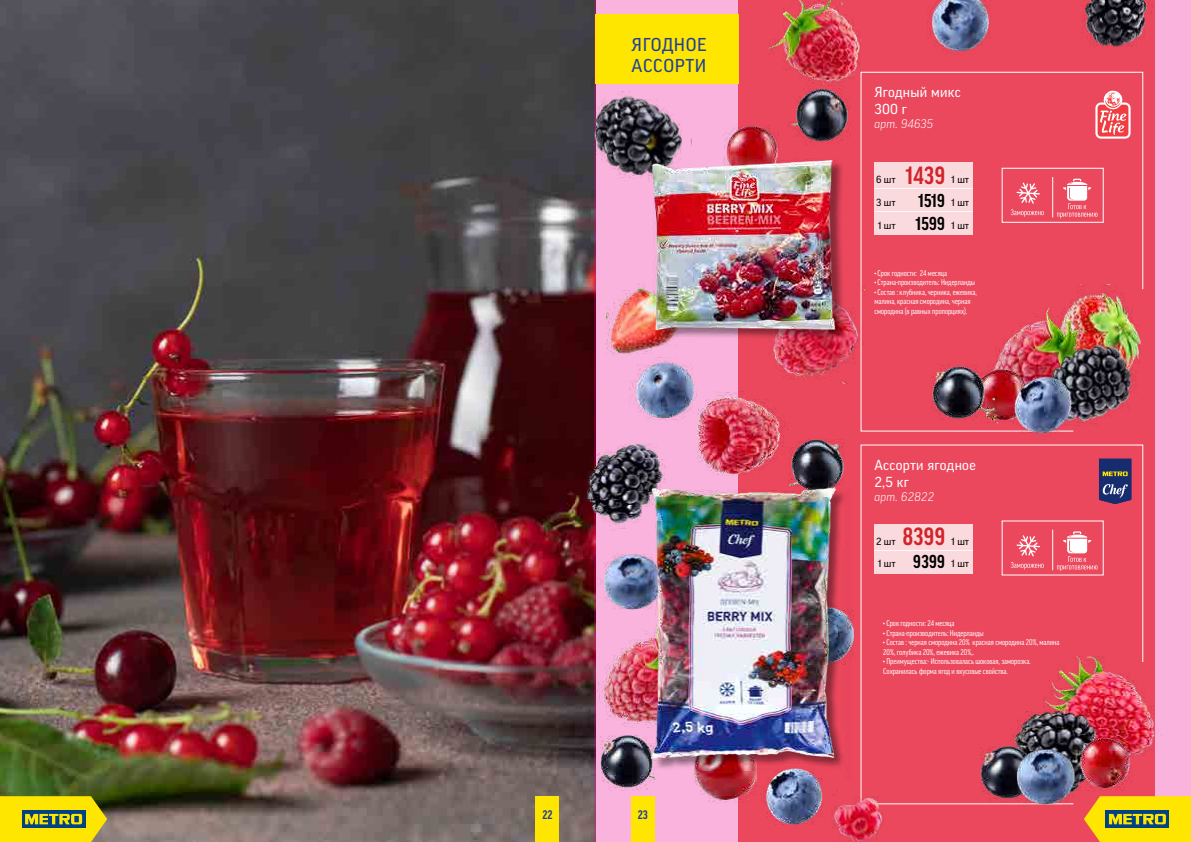
<style>
.page{position:relative;width:1191px;height:842px;background:#fff}
.page>*{position:absolute;margin:0;border:0;box-sizing:border-box;transform-origin:0 0}
.t1{font:700 condensed 24px "Good Pro";letter-spacing:.02em;color:#d2232a}
.t2{font:18px/21.6px "Good Pro";letter-spacing:.03em;color:#21409a}
.t3{font:700 condensed 18px/23.1px "Good Pro";letter-spacing:.02em;color:#000}
.t4{font:14px/16.8px "Good Pro";letter-spacing:.02em;color:#fff}
.t5{font:italic 300 12px "Good Pro";letter-spacing:.02em;color:#fff}
.t6{font:700 condensed 12px "Good Pro";color:#21409a}
.t7{font:10px "Good Pro";color:#000}
.t8{font:condensed 8px/9.6px "Good Pro";color:#fff}
</style>
<div class="page">
<img style="left:0;top:0;width:594px;height:842px">
<div style="left:594px;top:0;width:597px;height:842px;background:#f9b3dc"></div>
<div style="left:738px;top:0;width:417px;height:842px;background:#eb475d"></div>
<svg style="left:1084px;top:796px;width:107px;height:46px;background:#d1c01b"></svg>
<svg style="left:860px;top:72px;width:283px;height:360px"></svg>
<svg style="left:860px;top:444px;width:283px;height:360px"></svg>
<svg style="left:1099px;top:459px;width:32px;height:45px"></svg>
<div style="left:536px;top:796px;width:23px;height:46px;background:#ffe600"></div>
<div style="left:595px;top:14px;width:144px;height:70px;background:#ffe600"></div>
<div style="left:631px;top:796px;width:23px;height:46px;background:#ffe600"></div>
<div style="left:875px;top:163px;width:98px;height:26px;background:#fbdade"></div>
<div style="left:875px;top:189px;width:98px;height:23px;background:#fbdade"></div>
<div style="left:875px;top:212px;width:98px;height:23px;background:#fbdade"></div>
<svg style="left:1001px;top:520px;width:102px;height:55px"></svg>
<svg style="left:1001px;top:168px;width:102px;height:55px"></svg>
<img style="left:606px;top:284px;width:64px;height:71px">
<img style="left:1054px;top:284px;width:90px;height:102px">
<img style="left:768px;top:275px;width:97px;height:109px">
<img style="left:831px;top:790px;width:52px;height:52px">
<img style="left:697px;top:375px;width:93px;height:100px">
<img style="left:1042px;top:648px;width:120px;height:109px">
<img style="left:768px;top:0;width:92px;height:81px">
<img style="left:955px;top:308px;width:145px;height:61px">
<img style="left:565px;top:625px;width:75px;height:108px">
<img style="left:594px;top:83px;width:97px;height:98px">
<img style="left:587px;top:436px;width:79px;height:105px">
<img style="left:1010px;top:705px;width:95px;height:102px">
<img style="left:1042px;top:330px;width:95px;height:98px">
<img style="left:1081px;top:0;width:72px;height:47px">
<img style="left:723px;top:126px;width:56px;height:25px">
<img style="left:994px;top:368px;width:45px;height:56px">
<img style="left:1070px;top:735px;width:70px;height:59px">
<img style="left:696px;top:784px;width:60px;height:19px">
<img style="left:788px;top:81px;width:63px;height:64px">
<img style="left:931px;top:357px;width:63px;height:71px">
<img style="left:781px;top:431px;width:63px;height:52px">
<img style="left:593px;top:727px;width:62px;height:71px">
<img style="left:974px;top:738px;width:70px;height:67px">
<svg style="left:1095px;top:90px;width:35px;height:49px"></svg>
<div style="left:875px;top:524px;width:98px;height:27px;background:#fbdade"></div>
<div style="left:875px;top:550px;width:98px;height:23px;background:#fbdade"></div>
<div style="left:654px;top:161px;width:193px;height:180px;background:#000;opacity:.4"></div>
<img style="left:646px;top:151px;width:197px;height:189px">
<img style="left:602px;top:553px;width:38px;height:57px">
<img style="left:761px;top:784px;width:62px;height:41px">
<img style="left:853px;top:602px;width:10px;height:71px">
<img style="left:630px;top:361px;width:68px;height:67px">
<img style="left:928px;top:0;width:63px;height:55px">
<img style="left:1008px;top:741px;width:75px;height:66px">
<img style="left:1005px;top:369px;width:75px;height:68px">
<div style="left:653px;top:484px;width:200px;height:300px;background:#000;opacity:.4"></div>
<img style="left:640px;top:481px;width:201px;height:292px">
<svg style="left:0;top:796px;width:107px;height:46px;background:#cac119"></svg>
<h2 class="t2" style="left:631px;top:33px;width:77px">ЯГОДНОЕ<br>АССОРТИ</h2>
<h3 class="t6" style="left:542px;top:808px;width:12px">22</h3>
<h3 class="t6" style="left:638px;top:808px;width:11px">23</h3>
<h3 class="t4" style="left:874px;top:83px;width:88px">Ягодный микс<br>300 г</h3>
<h3 class="t5" style="left:874px;top:117px;width:60px">арт. 94635</h3>
<p class="t7" style="left:876px;top:174px;width:21px">6 шт</p>
<p class="t7" style="left:876px;top:196px;width:21px">3 шт</p>
<p class="t7" style="left:877px;top:219px;width:19px">1 шт</p>
<h1 class="t1" style="left:905px;top:162px;width:41px">1439</h1>
<h2 class="t3" style="left:915px;top:189px;width:31px">1519<br>1599</h2>
<p class="t7" style="left:951px;top:174px;width:19px">1 шт</p>
<p class="t7" style="left:951px;top:196px;width:19px">1 шт</p>
<p class="t7" style="left:951px;top:219px;width:19px">1 шт</p>
<p class="t8" style="left:874px;top:268px;width:74px">• Срок годности: 24 месяца</p>
<p class="t8" style="left:874px;top:278px;width:102px">• Страна-производитель: Нидерланды</p>
<p class="t8" style="left:874px;top:287px;width:104px">• Состав : клубника, черника, ежевика, малина, красная смородина, черная смородина (в равных пропорциях).</p>
<h3 class="t4" style="left:874px;top:457px;width:103px">Ассорти ягодное<br>2,5 кг</h3>
<h3 class="t5" style="left:874px;top:490px;width:61px">арт. 62822</h3>
<h1 class="t1" style="left:902px;top:523px;width:44px">8399</h1>
<h2 class="t3" style="left:913px;top:550px;width:33px">9399</h2>
<p class="t7" style="left:876px;top:536px;width:21px">2 шт</p>
<p class="t7" style="left:877px;top:558px;width:19px">1 шт</p>
<p class="t7" style="left:951px;top:536px;width:19px">1 шт</p>
<p class="t7" style="left:951px;top:558px;width:19px">1 шт</p>
<p class="t8" style="left:883px;top:618px;width:73px">• Срок годности: 24 месяца</p>
<p class="t8" style="left:883px;top:628px;width:102px">• Страна-производитель: Нидерланды</p>
<p class="t8" style="left:883px;top:638px;width:178px">• Состав : черная смородина 20% красная смородина 20%, малина<br>20%, голубика 20%, ежевика 20%,.</p>
<p class="t8" style="left:883px;top:657px;width:149px">• Преимущества:- Использовалась шоковая, заморозка.<br>Сохранилась форма ягод и вкусовые свойства.</p>
</div>
